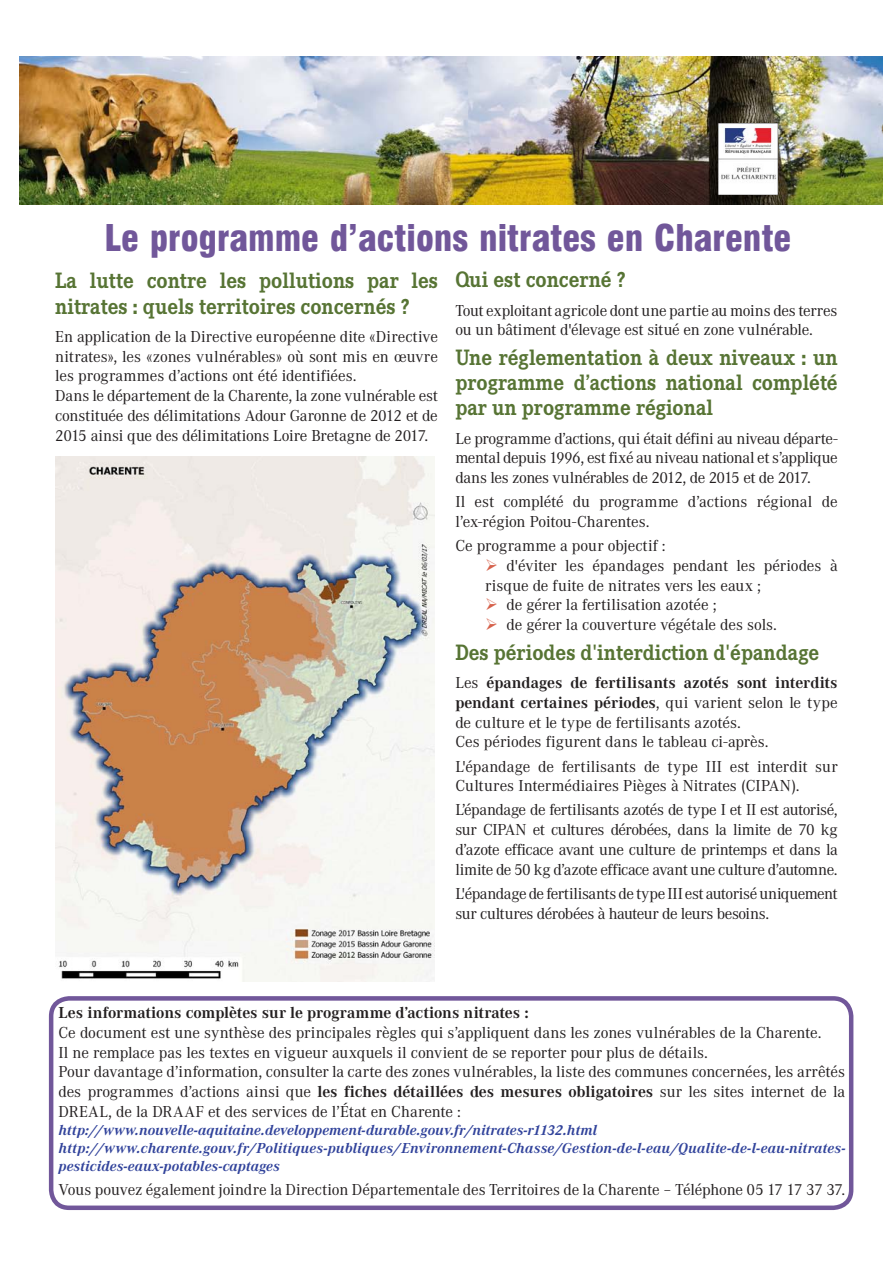
<style>
.page{position:relative;width:893px;height:1263px;background:#fff}
.page>*{position:absolute;margin:0;border:0;box-sizing:border-box;transform-origin:0 0}
.t1{font:36px "Corporate Black SWFTE";color:#71579a}
.t2{font:700 23.1px/25.2px "Corporate E";color:#577434;scale:.91 1}
.t3{font:16.5px/19.8px "Corporate A";letter-spacing:-.01em;color:#231f20;text-align:justify}
.t4{font:700 16.5px/19.8px "Corporate A";color:#231f20;text-align:justify}
.t5{font:italic 700 15px/18px "Corporate A";letter-spacing:.005em;color:#31439b}
.s1{color:#d6634d}
.s2{font-weight:400}
.s3{font-weight:700}
</style>
<div class="page">
<img style="left:56px;top:456px;width:379px;height:526px">
<div style="left:49px;top:996px;width:804px;height:214px;border:4px solid #71579a;border-radius:18px"></div>
<img style="left:19px;top:57px;width:863px;height:148px">
<img style="left:718px;top:123px;width:59px;height:72px">
<p class="t1" style="left:104px;top:216px;width:688px">Le programme d’actions nitrates en Charente</p>
<p class="t2" style="left:55px;top:268px;width:422px">La lutte contre les pollutions par les nitrates : quels territoires concernés ?</p>
<p class="t3" style="left:55px;top:327px;width:384px">En application de la Directive européenne dite «Directive nitrates», les «zones vulnérables» où sont mis en œuvre les programmes d’actions ont été identifiées.</p>
<p class="t3" style="left:55px;top:386px;width:384px">Dans le département de la Charente, la zone vulnérable est constituée des délimitations Adour Garonne de 2012 et de 2015 ainsi que des délimitations Loire Bretagne de 2017.</p>
<p class="t2" style="left:455px;top:267px;width:189px">Qui est concerné ?</p>
<p class="t3" style="left:455px;top:301px;width:384px">Tout exploitant agricole dont une partie au moins des terres ou un bâtiment d'élevage est situé en zone vulnérable.</p>
<p class="t2" style="left:455px;top:345px;width:422px;text-align:justify">Une réglementation à deux niveaux : un programme d’actions national complété par un programme régional</p>
<p class="t3" style="left:455px;top:429px;width:384px">Le programme d’actions, qui était défini au niveau départe&shy;mental depuis 1996, est fixé au niveau national et s’applique dans les zones vulnérables de 2012, de 2015 et de 2017.</p>
<p class="t3" style="left:455px;top:492px;width:384px">Il est complété du programme d’actions régional de l’ex-région Poitou-Charentes.</p>
<p class="t3" style="left:455px;top:536px;width:212px">Ce programme a pour objectif :</p>
<p class="t3" style="left:485px;top:556px;width:354px"><span class="s1">➢</span> d'éviter les épandages pendant les périodes à risque de fuite de nitrates vers les eaux ;</p>
<p class="t3" style="left:485px;top:595px;width:233px"><span class="s1">➢</span> de gérer la fertilisation azotée ;</p>
<p class="t3" style="left:485px;top:615px;width:293px"><span class="s1">➢</span> de gérer la couverture végétale des sols.</p>
<p class="t2" style="left:455px;top:640px;width:401px">Des périodes d'interdiction d'épandage</p>
<p class="t4" style="left:455px;top:673px;width:384px"><span class="s2">Les</span> épandages de fertilisants azotés sont interdits pendant certaines périodes<span class="s2">, qui varient selon le type de culture et le type de fertilisants azotés.</span></p>
<p class="t3" style="left:455px;top:732px;width:315px">Ces périodes figurent dans le tableau ci-après.</p>
<p class="t3" style="left:455px;top:756px;width:384px">L'épandage de fertilisants de type III est interdit sur<br>Cultures Intermédiaires Pièges à Nitrates (CIPAN).</p>
<p class="t3" style="left:455px;top:800px;width:384px">L’épandage de fertilisants azotés de type I et II est autorisé, sur CIPAN et cultures dérobées, dans la limite de 70 kg d’azote efficace avant une culture de printemps et dans la limite de 50 kg d’azote efficace avant une culture d’automne.</p>
<p class="t3" style="left:455px;top:884px;width:384px">L'épandage de fertilisants de type III est autorisé uniquement sur cultures dérobées à hauteur de leurs besoins.</p>
<p class="t4" style="left:58px;top:1003px;width:472px">Les informations complètes sur le programme d’actions nitrates :</p>
<p class="t3" style="left:58px;top:1023px;width:765px">Ce document est une synthèse des principales règles qui s’appliquent dans les zones vulnérables de la Charente.</p>
<p class="t3" style="left:58px;top:1043px;width:651px">Il ne remplace pas les textes en vigueur auxquels il convient de se reporter pour plus de détails.</p>
<p class="t3" style="left:58px;top:1062px;width:788px">Pour davantage d’information, consulter la carte des zones vulnérables, la liste des communes concernées, les arrêtés des programmes d’actions ainsi que <span class="s3">les fiches détaillées des mesures obligatoires</span> sur les sites internet de la DREAL, de la DRAAF et des services de l’État en Charente :</p>
<p class="t5" style="left:58px;top:1121px;width:540px">http://www.nouvelle-aquitaine.developpement-durable.gouv.fr/nitrates-r1132.html</p>
<p class="t5" style="left:58px;top:1139px;width:788px">http://www.charente.gouv.fr/Politiques-publiques/Environnement-Chasse/Gestion-de-l-eau/Qualite-de-l-eau-nitrates&shy;pesticides-eaux-potables-captages</p>
<p class="t3" style="left:58px;top:1180px;width:788px">Vous pouvez également joindre la Direction Départementale des Territoires de la Charente – Téléphone 05 17 17 37 37.</p>
</div>
